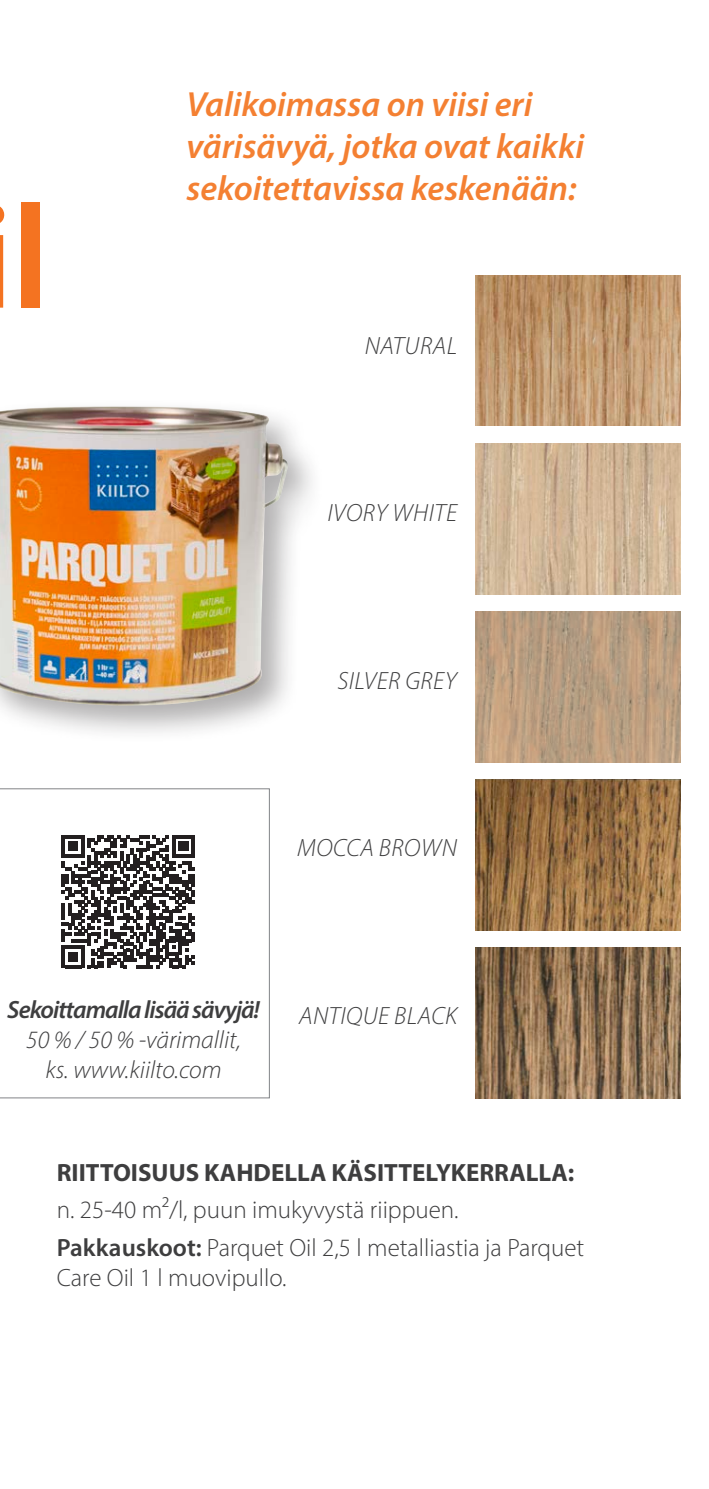
<style>
.page{position:relative;width:709px;height:1489px;background:#fff}
.page>*{position:absolute;margin:0;border:0;box-sizing:border-box;transform-origin:0 0}
.t1{font:600 149px "Myriad Pro";color:#f47321}
.t2{font:italic 600 35px/42px "Myriad Pro";color:#f48032}
.t3{font:300 25px/30px "Myriad Pro";color:#3e3e3f}
.t4{font:italic 300 25px "Myriad Pro";letter-spacing:.02em;color:#3e3e3f}
.t5{font:700 25px "Myriad Pro";color:#3e3e3f}
.t6{font:italic 300 25px/30px "Myriad Pro";color:#3e3e3f;text-align:center}
.t7{font:italic 600 25px "Myriad Pro";letter-spacing:-.04em;color:#3e3e3f}
.s1{font-weight:600}
</style>
<div class="page">
<img style="left:475px;top:779px;width:205px;height:151px">
<img style="left:475px;top:275px;width:205px;height:151px">
<img style="left:475px;top:611px;width:205px;height:151px">
<img style="left:475px;top:947px;width:205px;height:151px">
<img style="left:475px;top:443px;width:205px;height:151px">
<div style="left:0;top:397px;width:325px;height:347px;background:#231f20;opacity:.36"></div>
<img style="left:0;top:406px;width:290px;height:301px">
<svg style="left:0;top:788px;width:270px;height:310px"></svg>
<svg style="left:62px;top:835px;width:133px;height:133px"></svg>
<h1 class="t1" style="left:12px;top:163px;width:40px">l</h1>
<p class="t2" style="left:186px;top:83px;width:399px">Valikoimassa on viisi eri värisävyä, jotka ovat kaikki sekoitettavissa keskenään:</p>
<p class="t4" style="left:365px;top:330px;width:94px">NATURAL</p>
<p class="t4" style="left:327px;top:498px;width:131px">IVORY WHITE</p>
<p class="t4" style="left:337px;top:665px;width:121px">SILVER GREY</p>
<p class="t4" style="left:297px;top:833px;width:161px">MOCCA BROWN</p>
<p class="t7" style="left:7px;top:993px;width:254px">Sekoittamalla lisää sävyjä!</p>
<p class="t6" style="left:26px;top:1024px;width:216px">50 % / 50 % -värimallit, ks. www.kiilto.com</p>
<p class="t4" style="left:299px;top:1000px;width:159px">ANTIQUE BLACK</p>
<p class="t5" style="left:57px;top:1156px;width:519px">RIITTOISUUS KAHDELLA KÄSITTELYKERRALLA:</p>
<p class="t3" style="left:57px;top:1194px;width:403px">n. 25-40 m²/l, puun imukyvystä riippuen.</p>
<p class="t3" style="left:57px;top:1231px;width:529px"><span class="s1">Pakkauskoot:</span> Parquet Oil 2,5 l metalliastia ja Parquet<br>Care Oil 1 l muovipullo.</p>
</div>
